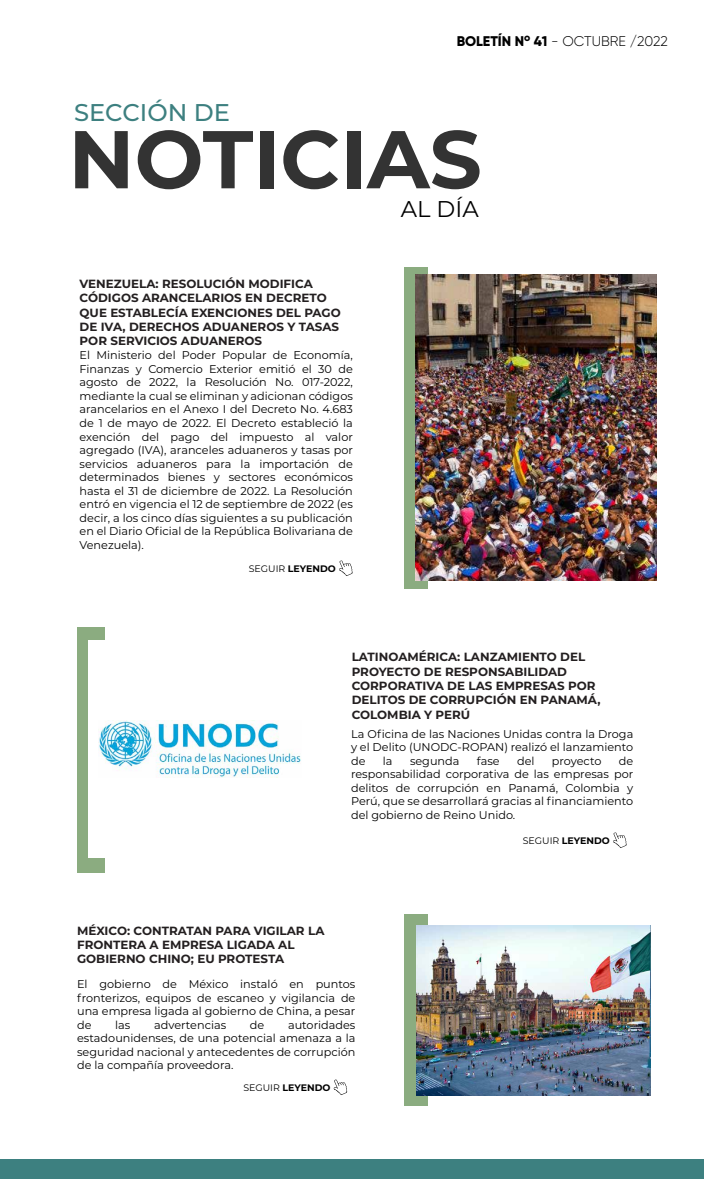
<style>
.page{position:relative;width:704px;height:1179px;background:#fff}
.page>*{position:absolute;margin:0;border:0;box-sizing:border-box;transform-origin:0 0}
.t1{font:700 81.75px "Montserrat";color:#333}
.t2{font:500 24.19px "Montserrat";color:#3d8080}
.t3{font:22.75px "Montserrat";color:#000}
.t4{font:300 14px "Gilroy";color:#000}
.t5{font:700 11.88px/14.2px "Montserrat";color:#231f20}
.t6{font:11.25px/13.5px "Montserrat";color:#000;text-align:justify}
.t7{font:700 9.44px "Montserrat";color:#000}
.s1{font-weight:800}
.s2{font-weight:400}
</style>
<div class="page">
<div style="left:77px;top:627px;width:28px;height:246px;background:#8bac80"></div>
<div style="left:0;top:1159px;width:703px;height:20px;background:#3d8080"></div>
<div style="left:404px;top:914px;width:24px;height:192px;background:#8bac80"></div>
<svg style="left:333px;top:1079px;width:14px;height:16px"></svg>
<div style="left:88px;top:640px;width:224px;height:217px;background:#fff"></div>
<img style="left:98px;top:720px;width:203px;height:57px">
<svg style="left:613px;top:832px;width:13px;height:16px"></svg>
<div style="left:404px;top:267px;width:24px;height:321px;background:#8bac80"></div>
<svg style="left:339px;top:560px;width:13px;height:16px"></svg>
<img style="left:415px;top:274px;width:240px;height:307px">
<img style="left:416px;top:925px;width:234px;height:170px">
<h2 class="t2" style="left:74px;top:95px;width:157px">SECCIÓN DE</h2>
<p class="t4" style="left:456px;top:33px;width:213px"><span class="s1">BOLETÍN N</span><sup>o</sup> <span class="s1">41</span> - OCTUBRE /2022</p>
<h1 class="t1" style="left:68px;top:100px;width:414px">NOTICIAS</h1>
<p class="t5" style="left:79px;top:276px;width:262px">VENEZUELA: RESOLUCIÓN MODIFICA<br>CÓDIGOS ARANCELARIOS EN DECRETO<br>QUE ESTABLECÍA EXENCIONES DEL PAGO<br>DE IVA, DERECHOS ADUANEROS Y TASAS<br>POR SERVICIOS ADUANEROS</p>
<p class="t6" style="left:80px;top:348px;width:275px;text-align:left">El Ministerio del Poder Popular de Economía, Finanzas y Comercio Exterior emitió el 30 de agosto de 2022, la Resolución No. 017-2022, mediante la cual se eliminan y adicionan códigos arancelarios en el Anexo I del Decreto No. 4.683 de 1 de mayo de 2022. El Decreto estableció la exención del pago del impuesto al valor agregado (IVA), aranceles aduaneros y tasas por servicios aduaneros para la importación de determinados bienes y sectores económicos hasta el 31 de diciembre de 2022. La Resolución entró en vigencia el 12 de septiembre de 2022 (es decir, a los cinco días siguientes a su publicación en el Diario Oficial de la República Bolivariana de Venezuela).</p>
<p class="t7" style="left:249px;top:561px;width:88px"><span class="s2">SEGUIR</span> LEYENDO</p>
<h3 class="t3" style="left:400px;top:194px;width:79px">AL DÍA</h3>
<p class="t5" style="left:351px;top:649px;width:250px">LATINOAMÉRICA: LANZAMIENTO DEL<br>PROYECTO DE RESPONSABILIDAD<br>CORPORATIVA DE LAS EMPRESAS POR<br>DELITOS DE CORRUPCIÓN EN PANAMÁ,<br>COLOMBIA Y PERÚ</p>
<p class="t6" style="left:351px;top:727px;width:283px">La Oficina de las Naciones Unidas contra la Droga y el Delito (UNODC-ROPAN) realizó el lanzamiento de</p>
<p class="t6" style="left:382px;top:754px;width:11px">la</p>
<p class="t6" style="left:410px;top:754px;width:51px">segunda</p>
<p class="t6" style="left:476px;top:754px;width:24px">fase</p>
<p class="t6" style="left:516px;top:754px;width:19px">del</p>
<p class="t6" style="left:551px;top:754px;width:51px">proyecto</p>
<p class="t6" style="left:351px;top:754px;width:283px;text-indent:267px">de responsabilidad corporativa de las empresas por delitos de corrupción en Panamá, Colombia y Perú, que se desarrollará gracias al financiamiento del gobierno de Reino Unido.</p>
<p class="t5" style="left:77px;top:922px;width:249px">MÉXICO: CONTRATAN PARA VIGILAR LA<br>FRONTERA A EMPRESA LIGADA AL<br>GOBIERNO CHINO; EU PROTESTA</p>
<p class="t6" style="left:77px;top:977px;width:280px">El gobierno de México instaló en puntos fronterizos, equipos de escaneo y vigilancia de una empresa ligada al gobierno de China, a pesar de</p>
<p class="t6" style="left:77px;top:1017px;width:280px;text-indent:211px">autoridades estadounidenses, de una potencial amenaza a la seguridad nacional y antecedentes de corrupción de la compañía proveedora.</p>
<p class="t6" style="left:115px;top:1017px;width:17px">las</p>
<p class="t6" style="left:154px;top:1017px;width:73px">advertencias</p>
<p class="t6" style="left:250px;top:1017px;width:16px">de</p>
<p class="t7" style="left:243px;top:1080px;width:88px"><span class="s2">SEGUIR</span> LEYENDO</p>
<p class="t7" style="left:522px;top:833px;width:88px"><span class="s2">SEGUIR</span> LEYENDO</p>
</div>
